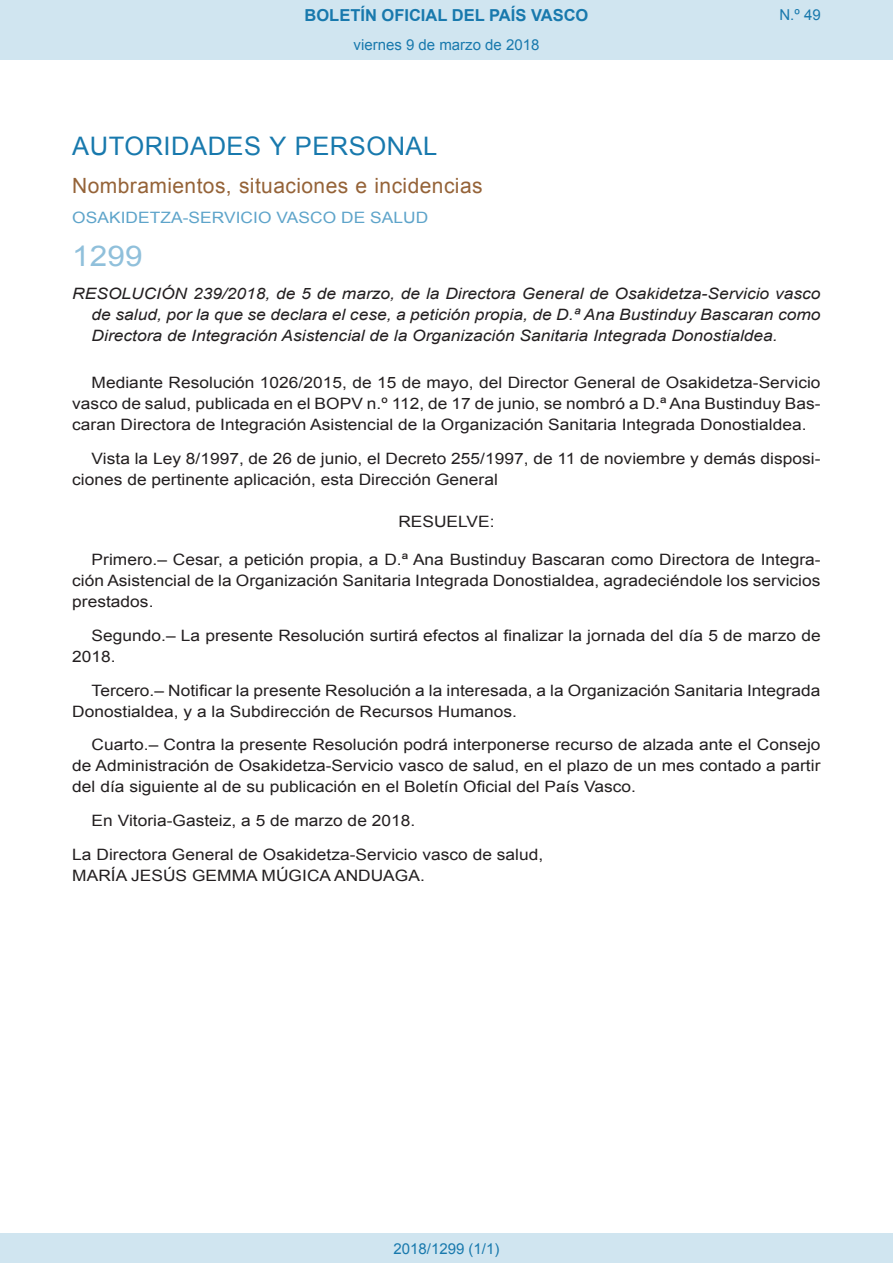
<style>
.page{position:relative;width:893px;height:1263px;background:#fff}
.page>*{position:absolute;margin:0;border:0;box-sizing:border-box;transform-origin:0 0}
.BOPVOrden{font:28.5px "Arial";color:#90c0db;scale:1.11 1}
.BOPVSeccion{font:25.5px "Arial";letter-spacing:.02em;color:#1879ad}
.BOPVSubseccion{font:21px "Arial";letter-spacing:.02em;color:#956338}
.t1{font:700 16.5px "Arial";color:#1879ad}
.BOPVDetalle{font:15.6px/21px "Arial";color:#231f20;text-align:justify;scale:1.11 1}
.BOPVTitulo{font:italic 15.6px/21px "Arial";color:#231f20;text-align:justify;scale:1.11 1}
.BOPVFirmaPuesto{font:15.6px "Arial";color:#231f20;scale:1.11 1}
.BOPVFirmaLugFec{font:15.6px "Arial";color:#231f20;scale:1.11 1}
.BOPVOrganismo{font:15.6px "Arial";letter-spacing:.005em;color:#5ea4ca;scale:1.11 1}
.BOPVFirmaNombre{font:15.6px "Arial";color:#231f20;scale:1.11 1}
.BOPVClave{font:15.6px "Arial";color:#231f20;scale:1.11 1}
.Paginacion_Centro{font:15px "Arial";color:#1879ad}
</style>
<div class="page">
<div style="left:0;top:0;width:893px;height:60px;background:#d0e5f0"></div>
<div style="left:0;top:1233px;width:893px;height:30px;background:#d0e5f0"></div>
<p class="t1" style="left:305px;top:4px;width:285px">BOLETÍN OFICIAL DEL PAÍS VASCO</p>
<p class="Paginacion_Centro" style="left:353px;top:35px;width:187px">viernes 9 de marzo de 2018</p>
<p class="Paginacion_Centro" style="left:779px;top:5px;width:43px">N.º 49</p>
<p class="BOPVSeccion" style="left:72px;top:129px;width:367px">AUTORIDADES Y PERSONAL</p>
<p class="BOPVSubseccion" style="left:72px;top:171px;width:412px">Nombramientos, situaciones e incidencias</p>
<p class="BOPVOrganismo" style="left:72px;top:207px;width:322px">OSAKIDETZA-SERVICIO VASCO DE SALUD</p>
<p class="BOPVOrden" style="left:72px;top:237px;width:65px">1299</p>
<p class="BOPVTitulo" style="left:92px;top:284px;width:658px;text-indent:-19px">RESOLUCIÓN 239/2018, de 5 de marzo, de la Directora General de Osakidetza-Servicio vasco de salud, por la que se declara el cese, a petición propia, de D.ª Ana Bustinduy Bascaran como Directora de Integración Asistencial de la Organización Sanitaria Integrada Donostialdea.</p>
<p class="BOPVDetalle" style="left:72px;top:372px;width:676px;text-indent:19px">Mediante Resolución 1026/2015, de 15 de mayo, del Director General de Osakidetza-Servicio vasco de salud, publicada en el BOPV n.º 112, de 17 de junio, se nombró a D.ª Ana Bustinduy Bas&shy;caran Directora de Integración Asistencial de la Organización Sanitaria Integrada Donostialdea.</p>
<p class="BOPVDetalle" style="left:72px;top:448px;width:676px;text-indent:19px">Vista la Ley 8/1997, de 26 de junio, el Decreto 255/1997, de 11 de noviembre y demás disposi&shy;ciones de pertinente aplicación, esta Dirección General</p>
<p class="BOPVClave" style="left:398px;top:511px;width:88px">RESUELVE:</p>
<p class="BOPVDetalle" style="left:72px;top:549px;width:676px;text-indent:19px">Primero.– Cesar, a petición propia, a D.ª Ana Bustinduy Bascaran como Directora de Integra&shy;ción Asistencial de la Organización Sanitaria Integrada Donostialdea, agradeciéndole los servicios prestados.</p>
<p class="BOPVDetalle" style="left:72px;top:625px;width:676px;text-indent:19px">Segundo.– La presente Resolución surtirá efectos al finalizar la jornada del día 5 de marzo de<br>2018.</p>
<p class="BOPVDetalle" style="left:72px;top:680px;width:675px;text-indent:19px">Tercero.– Notificar la presente Resolución a la interesada, a la Organización Sanitaria Integrada<br>Donostialdea, y a la Subdirección de Recursos Humanos.</p>
<p class="BOPVDetalle" style="left:72px;top:734px;width:676px;text-indent:19px">Cuarto.– Contra la presente Resolución podrá interponerse recurso de alzada ante el Consejo de Administración de Osakidetza-Servicio vasco de salud, en el plazo de un mes contado a partir del día siguiente al de su publicación en el Boletín Oficial del País Vasco.</p>
<p class="BOPVFirmaLugFec" style="left:92px;top:810px;width:293px">En Vitoria-Gasteiz, a 5 de marzo de 2018.</p>
<p class="BOPVFirmaPuesto" style="left:72px;top:844px;width:426px">La Directora General de Osakidetza-Servicio vasco de salud,</p>
<p class="BOPVFirmaNombre" style="left:72px;top:865px;width:319px">MARÍA JESÚS GEMMA MÚGICA ANDUAGA.</p>
<p class="Paginacion_Centro" style="left:393px;top:1238px;width:107px">2018/1299 (1/1)</p>
</div>
